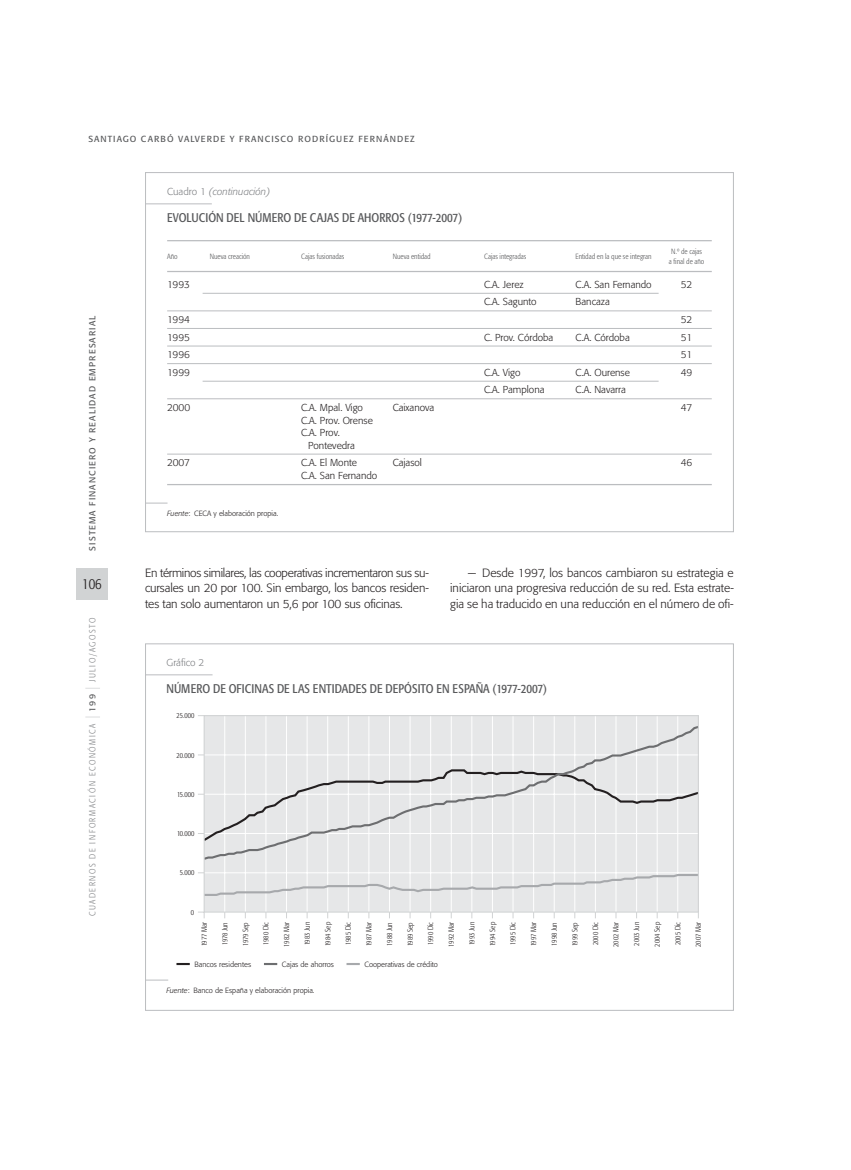
<style>
.page{position:relative;width:851px;height:1170px;background:#fff}
.page>*{position:absolute;margin:0;border:0;box-sizing:border-box;transform-origin:0 0}
.t1{font:300 condensed 15px "Formata";color:#231f20}
.t2{font:condensed 12.5px "Formata";color:#58595b}
.t3{font:300 11.88px/15.6px "Formata";letter-spacing:-.005em;color:#231f20;text-align:justify}
.t4{font:300 10px "Formata";color:#231f20}
.t5{font:italic 300 10px "Formata";color:#808285}
.t6{font:300 10px "Formata";color:#808285}
.t7{font:8.75px "Formata";letter-spacing:.12em;color:#58595b}
.t8{font:300 condensed 8.75px "Formata";letter-spacing:.17em;color:#808285}
.t9{font:300 condensed 7.5px "Formata";color:#231f20}
.t10{font:300 7.5px "Formata";color:#231f20}
.t11{font:300 condensed 7.5px/10.1px "Formata";color:#58595b;text-align:center}
.s1{font-style:normal}
.s2{font-style:italic}
</style>
<div class="page">
<div style="left:76px;top:567px;width:32px;height:32px;background:#d1d3d4"></div>
<svg style="left:85px;top:716px;width:15px;height:1px"></svg>
<hr style="left:146px;top:203px;width:66px;height:1px;background:#bbbdc0">
<hr style="left:167px;top:240px;width:544px;height:1px;background:#bbbdc0">
<hr style="left:167px;top:271px;width:544px;height:1px;background:#bbbdc0">
<hr style="left:202px;top:293px;width:456px;height:1px;background:#bbbdc0">
<hr style="left:167px;top:310px;width:544px;height:1px;background:#bbbdc0">
<hr style="left:167px;top:328px;width:544px;height:1px;background:#bbbdc0">
<hr style="left:167px;top:346px;width:544px;height:1px;background:#bbbdc0">
<hr style="left:167px;top:363px;width:544px;height:1px;background:#bbbdc0">
<hr style="left:202px;top:381px;width:456px;height:1px;background:#bbbdc0">
<hr style="left:167px;top:398px;width:544px;height:1px;background:#bbbdc0">
<hr style="left:167px;top:454px;width:544px;height:1px;background:#bbbdc0">
<hr style="left:167px;top:484px;width:544px;height:1px;background:#bbbdc0">
<svg style="left:147px;top:502px;width:20px;height:1px"></svg>
<svg style="left:145px;top:643px;width:589px;height:367px"></svg>
<svg style="left:145px;top:979px;width:23px;height:1px"></svg>
<p class="t7" style="left:88px;top:135px;width:328px">SANTIAGO CARBÓ VALVERDE Y FRANCISCO RODRÍGUEZ FERNÁNDEZ</p>
<p class="t7" style="left:88px;top:550px;width:236px;rotate:-90deg">SISTEMA FINANCIERO Y REALIDAD EMPRESARIAL</p>
<p class="t1" style="left:82px;top:577px;width:21px">106</p>
<p class="t8" style="left:89px;top:682px;width:66px;rotate:-90deg">JULIO/AGOSTO</p>
<p class="t7" style="left:88px;top:711px;width:19px;rotate:-90deg">199</p>
<p class="t8" style="left:89px;top:916px;width:194px;rotate:-90deg">CUADERNOS DE INFORMACIÓN ECONÓMICA</p>
<p class="t5" style="left:167px;top:187px;width:105px"><span class="s1">Cuadro 1</span> (continuación)</p>
<p class="t2" style="left:167px;top:213px;width:296px">EVOLUCIÓN DEL NÚMERO DE CAJAS DE AHORROS (1977-2007)</p>
<p class="t11" style="left:167px;top:252px;width:12px">Año</p>
<p class="t11" style="left:210px;top:252px;width:42px">Nueva creación</p>
<p class="t11" style="left:301px;top:252px;width:45px">Cajas fusionadas</p>
<p class="t11" style="left:392px;top:252px;width:40px">Nueva entidad</p>
<p class="t11" style="left:484px;top:252px;width:44px">Cajas integradas</p>
<p class="t11" style="left:575px;top:252px;width:77px">Entidad en la que se integran</p>
<p class="t11" style="left:668px;top:246px;width:37px">N.º de cajas a final de año</p>
<p class="t4" style="left:167px;top:280px;width:24px">1993</p>
<p class="t4" style="left:484px;top:280px;width:41px">C.A. Jerez</p>
<p class="t4" style="left:575px;top:280px;width:78px">C.A. San Fernando</p>
<p class="t4" style="left:680px;top:280px;width:13px">52</p>
<p class="t4" style="left:484px;top:297px;width:54px">C.A. Sagunto</p>
<p class="t4" style="left:575px;top:297px;width:36px">Bancaza</p>
<p class="t4" style="left:167px;top:315px;width:24px">1994</p>
<p class="t4" style="left:680px;top:315px;width:13px">52</p>
<p class="t4" style="left:167px;top:332px;width:24px">1995</p>
<p class="t4" style="left:484px;top:332px;width:71px">C. Prov. Córdoba</p>
<p class="t4" style="left:575px;top:332px;width:56px">C.A. Córdoba</p>
<p class="t4" style="left:680px;top:332px;width:13px">51</p>
<p class="t4" style="left:167px;top:350px;width:24px">1996</p>
<p class="t4" style="left:680px;top:350px;width:13px">51</p>
<p class="t4" style="left:167px;top:368px;width:24px">1999</p>
<p class="t4" style="left:484px;top:368px;width:38px">C.A. Vigo</p>
<p class="t4" style="left:575px;top:368px;width:56px">C.A. Ourense</p>
<p class="t4" style="left:680px;top:368px;width:13px">49</p>
<p class="t4" style="left:484px;top:385px;width:62px">C.A. Pamplona</p>
<p class="t4" style="left:575px;top:385px;width:52px">C.A. Navarra</p>
<p class="t4" style="left:167px;top:403px;width:25px">2000</p>
<p class="t4" style="left:301px;top:403px;width:63px">C.A. Mpal. Vigo</p>
<p class="t4" style="left:392px;top:403px;width:43px">Caixanova</p>
<p class="t4" style="left:681px;top:403px;width:13px">47</p>
<p class="t4" style="left:301px;top:415px;width:73px">C.A. Prov. Orense</p>
<p class="t4" style="left:301px;top:428px;width:40px">C.A. Prov.</p>
<p class="t4" style="left:308px;top:440px;width:48px">Pontevedra</p>
<p class="t4" style="left:167px;top:458px;width:24px">2007</p>
<p class="t4" style="left:301px;top:458px;width:57px">C.A. El Monte</p>
<p class="t4" style="left:392px;top:458px;width:31px">Cajasol</p>
<p class="t4" style="left:680px;top:458px;width:13px">46</p>
<p class="t4" style="left:301px;top:471px;width:78px">C.A. San Fernando</p>
<p class="t10" style="left:167px;top:510px;width:113px"><span class="s2">Fuente</span>: CECA y elaboración propia.</p>
<p class="t3" style="left:145px;top:565px;width:285px">En términos similares, las cooperativas incrementaron sus su&shy;cursales un 20 por 100. Sin embargo, los bancos residen&shy;tes tan solo aumentaron un 5,6 por 100 sus oficinas.</p>
<p class="t3" style="left:450px;top:565px;width:285px;text-indent:18px">— Desde 1997, los bancos cambiaron su estrategia e iniciaron una progresiva reducción de su red. Esta estrate&shy;gia se ha traducido en una reducción en el número de ofi-</p>
<p class="t6" style="left:166px;top:657px;width:39px">Gráfico 2</p>
<p class="t2" style="left:166px;top:683px;width:382px">NÚMERO DE OFICINAS DE LAS ENTIDADES DE DEPÓSITO EN ESPAÑA (1977-2007)</p>
<p class="t9" style="left:176px;top:712px;width:19px">25.000</p>
<p class="t9" style="left:176px;top:751px;width:19px">20.000</p>
<p class="t9" style="left:177px;top:791px;width:19px">15.000</p>
<p class="t9" style="left:177px;top:830px;width:19px">10.000</p>
<p class="t9" style="left:180px;top:869px;width:16px">5.000</p>
<p class="t9" style="left:191px;top:908px;width:5px">0</p>
<p class="t9" style="left:222px;top:944px;width:24px;rotate:-90deg">1978 Jun</p>
<p class="t9" style="left:242px;top:945px;width:25px;rotate:-90deg">1979 Sep</p>
<p class="t9" style="left:263px;top:944px;width:24px;rotate:-90deg">1980 Dic</p>
<p class="t9" style="left:283px;top:946px;width:26px;rotate:-90deg">1982 Mar</p>
<p class="t9" style="left:304px;top:945px;width:25px;rotate:-90deg">1983 Jun</p>
<p class="t9" style="left:324px;top:946px;width:26px;rotate:-90deg">1984 Sep</p>
<p class="t9" style="left:345px;top:944px;width:24px;rotate:-90deg">1985 Dic</p>
<p class="t9" style="left:366px;top:946px;width:26px;rotate:-90deg">1987 Mar</p>
<p class="t9" style="left:386px;top:945px;width:25px;rotate:-90deg">1988 Jun</p>
<p class="t9" style="left:407px;top:946px;width:26px;rotate:-90deg">1989 Sep</p>
<p class="t9" style="left:427px;top:944px;width:24px;rotate:-90deg">1990 Dic</p>
<p class="t9" style="left:448px;top:946px;width:26px;rotate:-90deg">1992 Mar</p>
<p class="t9" style="left:468px;top:945px;width:25px;rotate:-90deg">1993 Jun</p>
<p class="t9" style="left:489px;top:946px;width:26px;rotate:-90deg">1994 Sep</p>
<p class="t9" style="left:510px;top:944px;width:24px;rotate:-90deg">1995 Dic</p>
<p class="t9" style="left:530px;top:946px;width:26px;rotate:-90deg">1997 Mar</p>
<p class="t9" style="left:551px;top:945px;width:25px;rotate:-90deg">1998 Jun</p>
<p class="t9" style="left:571px;top:946px;width:26px;rotate:-90deg">1999 Sep</p>
<p class="t9" style="left:592px;top:945px;width:25px;rotate:-90deg">2000 Dic</p>
<p class="t9" style="left:612px;top:946px;width:26px;rotate:-90deg">2002 Mar</p>
<p class="t9" style="left:633px;top:945px;width:25px;rotate:-90deg">2003 Jun</p>
<p class="t9" style="left:654px;top:946px;width:26px;rotate:-90deg">2004 Sep</p>
<p class="t9" style="left:674px;top:945px;width:25px;rotate:-90deg">2005 Dic</p>
<p class="t9" style="left:695px;top:946px;width:26px;rotate:-90deg">2007 Mar</p>
<p class="t9" style="left:201px;top:946px;width:26px;rotate:-90deg">1977 Mar</p>
<p class="t10" style="left:194px;top:960px;width:58px">Bancos residentes</p>
<p class="t10" style="left:282px;top:960px;width:54px">Cajas de ahorros</p>
<p class="t10" style="left:364px;top:960px;width:75px">Cooperativas de crédito</p>
<p class="t10" style="left:166px;top:986px;width:149px"><span class="s2">Fuente</span>: Banco de España y elaboración propia.</p>
</div>
